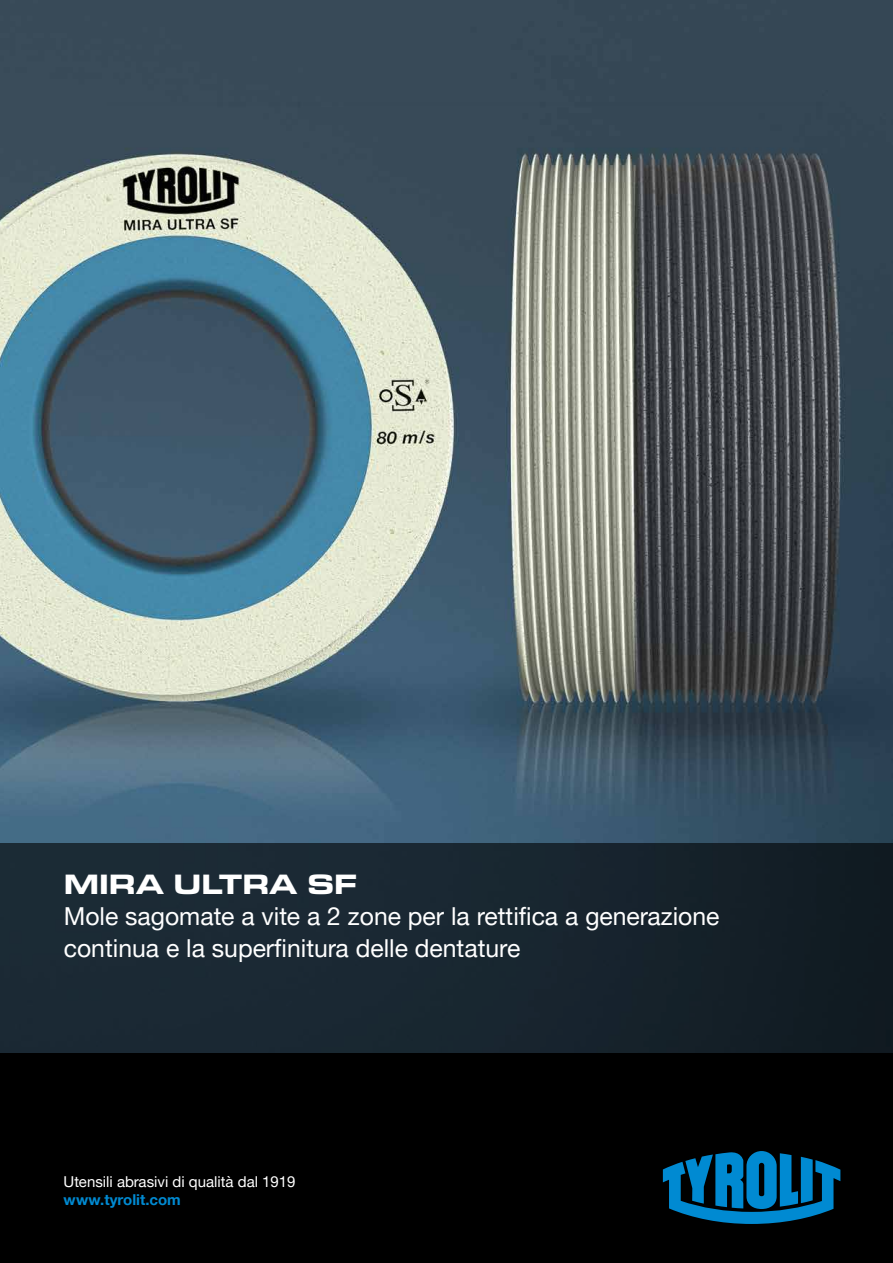
<style>
.page{position:relative;width:893px;height:1263px;background:#fff}
.page>*{position:absolute;margin:0;border:0;box-sizing:border-box;transform-origin:0 0}
.t1{font:700 expanded 28.5px "Eurostile Next W1 G";color:#fff}
.t2{font:24.75px/31.5px "Helvetica Neue LTW1 G";color:#fff}
.t3{font:15px "Helvetica Neue LTW1 G";color:#fff}
.t4{font:700 15px "Helvetica Neue LTW1 G";color:#008ad2}
</style>
<div class="page">
<img style="left:0;top:0;width:893px;height:843px">
<div style="left:0;top:1053px;width:893px;height:210px;background:#000"></div>
<div style="left:0;top:843px;width:893px;height:210px;background:linear-gradient(to right,#1e2d39,#121d25)"></div>
<svg style="left:663px;top:1151px;width:177px;height:73px"></svg>
<p class="t1" style="left:64px;top:865px;width:295px">MIRA ULTRA SF</p>
<p class="t2" style="left:64px;top:901px;width:657px">Mole sagomate a vite a 2 zone per la rettifica a generazione continua e la superfinitura delle dentature</p>
<p class="t3" style="left:64px;top:1172px;width:234px">Utensili abrasivi di qualità dal 1919</p>
<p class="t4" style="left:64px;top:1190px;width:119px">www.tyrolit.com</p>
</div>
